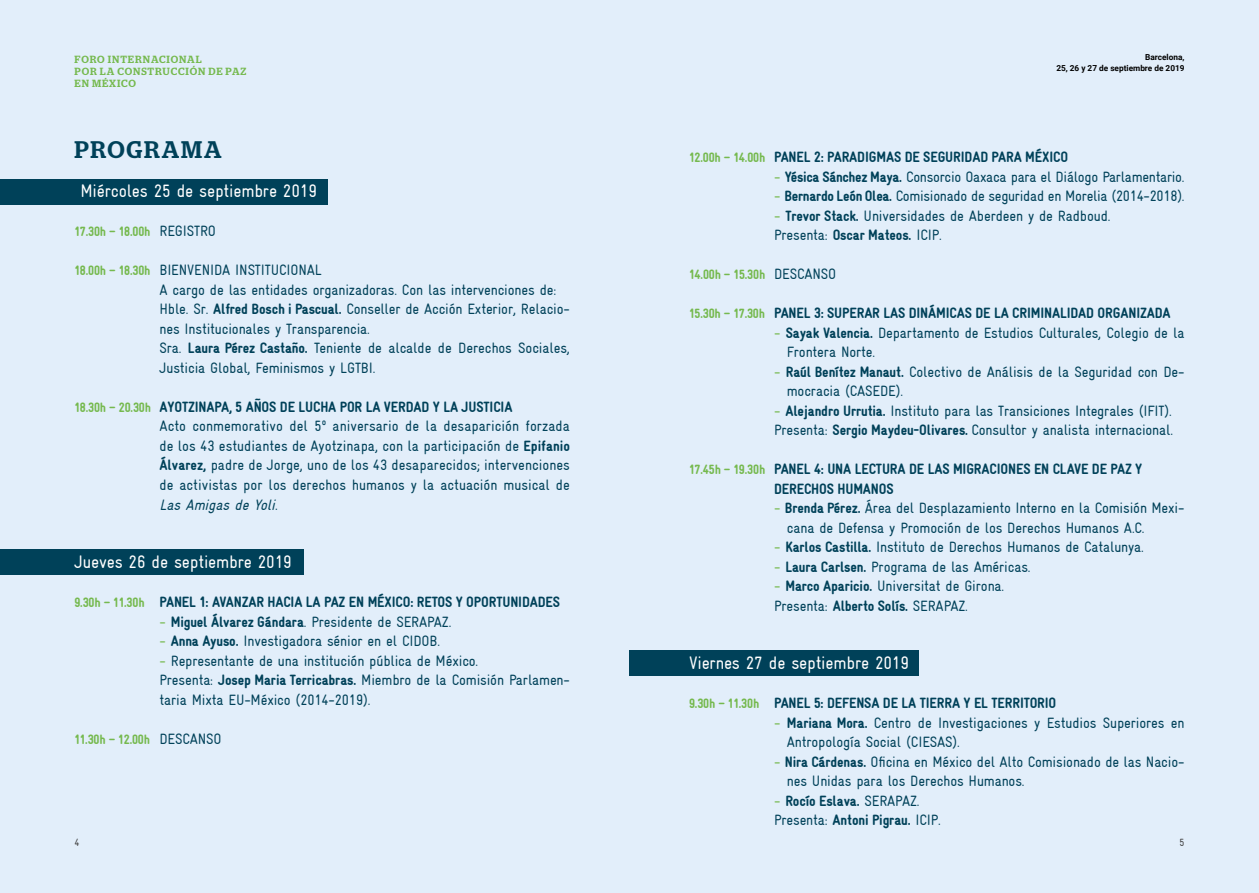
<style>
.page{position:relative;width:1259px;height:893px;background:#e2eefa}
.page>*{position:absolute;margin:0;border:0;box-sizing:border-box;transform-origin:0 0}
.t1{font:500 24px "Stag";letter-spacing:.07em;color:#004159}
.t2{font:condensed 18px "Gravur";letter-spacing:-.01em;color:#fff}
.t3{font:condensed 15px/19.5px "Gravur";letter-spacing:-.01em;color:#004159}
.t4{font:900 condensed 15px/19.5px "Gravur";letter-spacing:-.01em;color:#004159}
.t5{font:900 condensed 13.5px "Gravur";letter-spacing:-.01em;color:#75b94e}
.t6{font:condensed 10.5px "Gravur";color:#424242}
.t7{font:500 10.35px/12.1px "Stag";letter-spacing:.08em;color:#75b94e}
.t8{font:700 8.25px/10.5px "Roboto";color:#000;text-align:right}
.s1{font-weight:400;font-size:15px;color:#004159}
.s2{font-weight:900;font-size:13.5px;color:#75b94e}
.s3{font-weight:900}
.s4{font-style:italic}
.s5{font-size:13.5px;color:#75b94e}
.s6{color:#75b94e}
.s7{font-weight:400;color:#75b94e}
.s8{font-weight:400}
</style>
<div class="page">
<div style="left:0;top:179px;width:327px;height:25px;background:#004159"></div>
<div style="left:0;top:550px;width:303px;height:25px;background:#004159"></div>
<div style="left:629px;top:651px;width:289px;height:25px;background:#004159"></div>
<p class="t7" style="left:75px;top:53px;width:173px">FORO INTERNACIONAL<br>POR LA CONSTRUCCIÓN DE PAZ<br>EN MÉXICO</p>
<h1 class="t1" style="left:75px;top:136px;width:148px">PROGRAMA</h1>
<p class="t2" style="left:80px;top:181px;width:238px">Miércoles 25 de septiembre 2019</p>
<p class="t5" style="left:74px;top:224px;width:143px">17.30h – 18.00h <span class="s1">REGISTRO</span></p>
<p class="t3" style="left:159px;top:261px;width:412px;text-indent:-85px"><span class="s2">18.00h – 18.30h</span> BIENVENIDA INSTITUCIONAL<br>A cargo de las entidades organizadoras. Con las intervenciones de:<br>Hble. Sr. <span class="s3">Alfred Bosch i Pascual.</span> Conseller de Acción Exterior, Relacio&shy;nes Institucionales y Transparencia.<br>Sra. <span class="s3">Laura Pérez Castaño.</span> Teniente de alcalde de Derechos Sociales, Justicia Global, Feminismos y LGTBI.</p>
<p class="t3" style="left:159px;top:397px;width:412px;text-indent:-85px"><span class="s2">18.30h – 20.30h</span> <span class="s3">AYOTZINAPA, 5 AÑOS DE LUCHA POR LA VERDAD Y LA JUSTICIA<br></span>Acto conmemorativo del 5º aniversario de la desaparición forzada de los 43 estudiantes de Ayotzinapa, con la participación de <span class="s3">Epifanio Álvarez,</span> padre de Jorge, uno de los 43 desaparecidos; intervenciones de activistas por los derechos humanos y la actuación musical de <span class="s4">Las Amigas de Yoli</span>.</p>
<p class="t2" style="left:74px;top:552px;width:219px">Jueves 26 de septiembre 2019</p>
<p class="t4" style="left:74px;top:592px;width:487px"><span class="s5">9.30h – 11.30h</span> PANEL 1: AVANZAR HACIA LA PAZ EN MÉXICO: RETOS Y OPORTUNIDADES</p>
<p class="t3" style="left:159px;top:612px;width:293px"><span class="s6">-</span> <span class="s3">Miguel Álvarez Gándara</span>. Presidente de SERAPAZ.</p>
<p class="t3" style="left:159px;top:631px;width:282px"><span class="s6">-</span> <span class="s3">Anna Ayuso.</span> Investigadora sénior en el CIDOB.</p>
<p class="t3" style="left:159px;top:651px;width:412px"><span class="s6">-</span> Representante de una institución pública de México.<br>Presenta: <span class="s3">Josep Maria Terricabras.</span> Miembro de la Comisión Parlamen&shy;taria Mixta EU-México (2014-2019).</p>
<p class="t5" style="left:74px;top:731px;width:149px">11.30h – 12.00h <span class="s1">DESCANSO</span></p>
<p class="t8" style="left:1056px;top:52px;width:130px">Barcelona,<br>25, 26 y 27 de septiembre de 2019</p>
<p class="t4" style="left:689px;top:147px;width:380px"><span class="s5">12.00h – 14.00h</span> PANEL 2: PARADIGMAS DE SEGURIDAD PARA MÉXICO</p>
<p class="t3" style="left:774px;top:167px;width:412px"><span class="s6">-</span> <span class="s3">Yésica Sánchez Maya.</span> Consorcio Oaxaca para el Diálogo Parlamentario.</p>
<p class="t3" style="left:774px;top:186px;width:412px"><span class="s6">-</span> <span class="s3">Bernardo León Olea.</span> Comisionado de seguridad en Morelia (2014-2018).</p>
<p class="t3" style="left:774px;top:206px;width:338px"><span class="s6">-</span> <span class="s3">Trevor Stack.</span> Universidades de Aberdeen y de Radboud.<br>Presenta: <span class="s3">Oscar Mateos.</span> ICIP.</p>
<p class="t5" style="left:689px;top:267px;width:149px">14.00h – 15.30h <span class="s1">DESCANSO</span></p>
<p class="t4" style="left:689px;top:303px;width:483px"><span class="s5">15.30h – 17.30h</span> PANEL 3: SUPERAR LAS DINÁMICAS DE LA CRIMINALIDAD ORGANIZADA</p>
<p class="t3" style="left:787px;top:323px;width:399px;text-indent:-13px"><span class="s6">-</span> <span class="s3">Sayak Valencia.</span> Departamento de Estudios Culturales, Colegio de la<br>Frontera Norte.</p>
<p class="t3" style="left:787px;top:362px;width:399px;text-indent:-13px"><span class="s6">-</span> <span class="s3">Raúl Benítez Manaut.</span> Colectivo de Análisis de la Seguridad con De&shy;mocracia (CASEDE).</p>
<p class="t3" style="left:774px;top:401px;width:400px"><span class="s6">-</span> <span class="s3">Alejandro Urrutia.</span> Instituto para las Transiciones Integrales (IFIT).<br>Presenta: <span class="s3">Sergio Maydeu-Olivares.</span> Consultor y analista internacional.</p>
<p class="t4" style="left:774px;top:459px;width:370px;text-indent:-85px"><span class="s5">17.45h – 19.30h</span> PANEL 4: UNA LECTURA DE LAS MIGRACIONES EN CLAVE DE PAZ Y<br>DERECHOS HUMANOS</p>
<p class="t3" style="left:787px;top:498px;width:399px;text-indent:-13px"><span class="s6">-</span> <span class="s3">Brenda Pérez.</span> Área del Desplazamiento Interno en la Comisión Mexi&shy;cana de Defensa y Promoción de los Derechos Humanos A.C.</p>
<p class="t3" style="left:774px;top:537px;width:371px"><span class="s6">-</span> <span class="s3">Karlos Castilla.</span> Instituto de Derechos Humanos de Catalunya.</p>
<p class="t3" style="left:774px;top:557px;width:258px"><span class="s6">-</span> <span class="s3">Laura Carlsen.</span> Programa de las Américas.</p>
<p class="t3" style="left:774px;top:576px;width:232px"><span class="s6">-</span> <span class="s3">Marco Aparicio.</span> Universitat de Girona.<br>Presenta: <span class="s3">Alberto Solís.</span> SERAPAZ.</p>
<p class="t2" style="left:689px;top:653px;width:221px">Viernes 27 de septiembre 2019</p>
<p class="t4" style="left:689px;top:693px;width:369px"><span class="s5">9.30h – 11.30h</span> PANEL 5: DEFENSA DE LA TIERRA Y EL TERRITORIO</p>
<p class="t3" style="left:787px;top:713px;width:399px;text-indent:-13px"><span class="s6">-</span> <span class="s3">Mariana Mora.</span> Centro de Investigaciones y Estudios Superiores en<br>Antropología Social (CIESAS).</p>
<p class="t3" style="left:787px;top:752px;width:399px;text-indent:-13px"><span class="s6">-</span> <span class="s3">Nira Cárdenas.</span> Oficina en México del Alto Comisionado de las Nacio&shy;nes Unidas para los Derechos Humanos.</p>
<p class="t4" style="left:774px;top:791px;width:168px"><span class="s7">-</span> Rocío Eslava. <span class="s8">SERAPAZ.<br>Presenta:</span> Antoni Pigrau. <span class="s8">ICIP.</span></p>
<p class="t6" style="left:74px;top:837px;width:7px">4</p>
<p class="t6" style="left:1179px;top:837px;width:7px">5</p>
</div>
